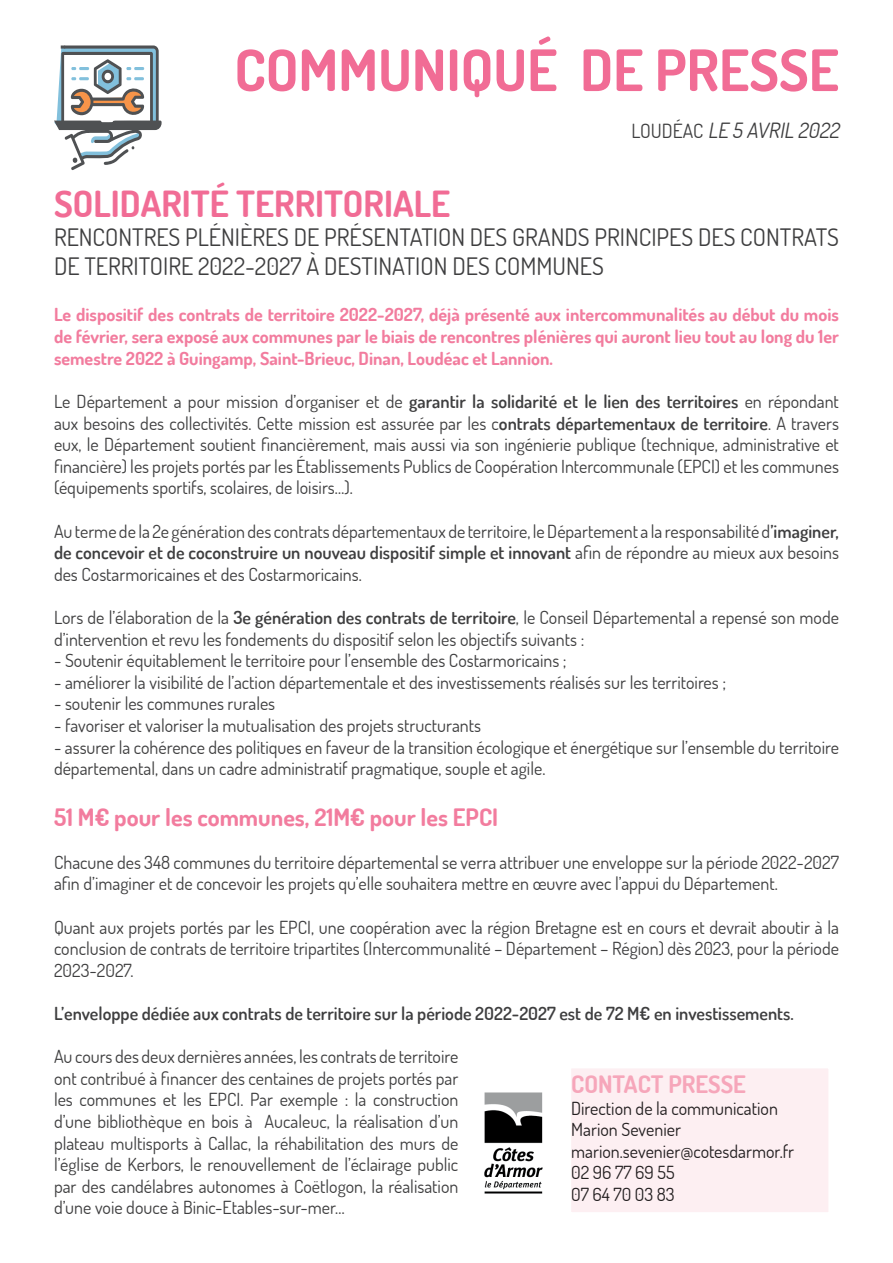
<style>
.page{position:relative;width:893px;height:1263px;background:#fff}
.page>*{position:absolute;margin:0;border:0;box-sizing:border-box;transform-origin:0 0}
.t1{font:700 57px "Terminal Dosis";color:#f16c95}
.t2{font:700 36px "Terminal Dosis";color:#f16c95}
.t3{font:24px/28.8px "Terminal Dosis";color:#3e3e3f}
.t4{font:700 24px "Terminal Dosis";color:#f27c9e}
.t5{font:700 24px "Terminal Dosis";color:#f6a6ba}
.t6{font:italic 21px "Terminal Dosis";color:#3e3e3f}
.t7{font:18px/21.6px "Terminal Dosis";color:#3e3e3f;text-align:justify}
.t8{font:700 18px/21.6px "Terminal Dosis";color:#f27c9e;text-align:justify}
.t9{font:18px "Terminal Dosis";color:#231f20}
.t10{font:600 18px "Terminal Dosis";color:#3e3e3f}
.s1{font-style:normal;font-size:19.5px}
.s2{font-weight:600}
</style>
<div class="page">
<img style="left:484px;top:1092px;width:59px;height:102px">
<div style="left:560px;top:1057px;width:280px;height:166px;background:#fdeff2"></div>
<div style="left:549px;top:1046px;width:302px;height:188px;border:22px solid #fff"></div>
<svg style="left:54px;top:45px;width:108px;height:125px"></svg>
<p class="t1" style="left:234px;top:33px;width:606px">COMMUNIQUÉ DE PRESSE</p>
<p class="t6" style="left:631px;top:116px;width:214px"><span class="s1">L O U D É A C</span> LE 5 AVRIL 2022</p>
<p class="t2" style="left:54px;top:181px;width:398px">SOLIDARITÉ TERRITORIALE</p>
<p class="t3" style="left:54px;top:222px;width:786px">RENCONTRES PLÉNIÈRES DE PRÉSENTATION DES GRANDS PRINCIPES DES CONTRATS<br>DE TERRITOIRE 2022-2027 À DESTINATION DES COMMUNES</p>
<p class="t8" style="left:54px;top:304px;width:786px">Le dispositif des contrats de territoire 2022-2027, déjà présenté aux intercommunalités au début du mois de février, sera exposé aux communes par le biais de rencontres plénières qui auront lieu tout au long du 1er semestre 2022 à Guingamp, Saint-Brieuc, Dinan, Loudéac et Lannion.</p>
<p class="t7" style="left:54px;top:390px;width:786px">Le Département a pour mission d’organiser et de <span class="s2">garantir la solidarité et le lien des territoires</span> en répondant aux besoins des collectivités. Cette mission est assurée par les c<span class="s2">ontrats départementaux de territoire</span>. A travers eux, le Département soutient financièrement, mais aussi via son ingénierie publique (technique, administrative et financière) les projets portés par les Établissements Publics de Coopération Intercommunale (EPCI) et les communes (équipements sportifs, scolaires, de loisirs…).</p>
<p class="t7" style="left:54px;top:520px;width:786px">Au terme de la 2e génération des contrats départementaux de territoire, le Département a la responsabilité d<span class="s2">’imaginer, de concevoir et de coconstruire un nouveau dispositif simple et innovant</span> afin de répondre au mieux aux besoins des Costarmoricaines et des Costarmoricains.</p>
<p class="t7" style="left:54px;top:606px;width:786px">Lors de l’élaboration de la <span class="s2">3e génération des contrats de territoire</span>, le Conseil Départemental a repensé son mode d’intervention et revu les fondements du dispositif selon les objectifs suivants :</p>
<p class="t7" style="left:54px;top:649px;width:514px">- Soutenir équitablement le territoire pour l’ensemble des Costarmoricains ;</p>
<p class="t7" style="left:54px;top:671px;width:674px">- améliorer la visibilité de l’action départementale et des investissements réalisés sur les territoires ;</p>
<p class="t7" style="left:54px;top:692px;width:223px">- soutenir les communes rurales</p>
<p class="t7" style="left:54px;top:714px;width:429px">- favoriser et valoriser la mutualisation des projets structurants</p>
<p class="t7" style="left:54px;top:736px;width:786px">- assurer la cohérence des politiques en faveur de la transition écologique et énergétique sur l’ensemble du territoire départemental, dans un cadre administratif pragmatique, souple et agile.</p>
<p class="t4" style="left:54px;top:801px;width:446px">51 M€ pour les communes, 21M€ pour les EPCI</p>
<p class="t7" style="left:54px;top:851px;width:786px">Chacune des 348 communes du territoire départemental se verra attribuer une enveloppe sur la période 2022-2027 afin d’imaginer et de concevoir les projets qu’elle souhaitera mettre en œuvre avec l’appui du Département.</p>
<p class="t7" style="left:54px;top:916px;width:786px">Quant aux projets portés par les EPCI, une coopération avec la région Bretagne est en cours et devrait aboutir à la conclusion de contrats de territoire tripartites (Intercommunalité – Département – Région) dès 2023, pour la période 2023-2027.</p>
<p class="t10" style="left:54px;top:1002px;width:741px">L’enveloppe dédiée aux contrats de territoire sur la période 2022-2027 est de 72 M€ en investissements.</p>
<p class="t7" style="left:54px;top:1045px;width:406px">Au cours des deux dernières années, les contrats de territoire ont contribué à financer des centaines de projets portés par les communes et les EPCI. Par exemple : la construction d’une bibliothèque en bois à Aucaleuc, la réalisation d’un plateau multisports à Callac, la réhabilitation des murs de l’église de Kerbors, le renouvellement de l’éclairage public par des candélabres autonomes à Coëtlogon, la réalisation d’une voie douce à Binic-Etables-sur-mer…</p>
<p class="t5" style="left:571px;top:1069px;width:176px">CONTACT PRESSE</p>
<p class="t9" style="left:571px;top:1096px;width:208px">Direction de la communication</p>
<p class="t9" style="left:571px;top:1118px;width:111px">Marion Sevenier</p>
<p class="t9" style="left:571px;top:1139px;width:224px">marion.sevenier@cotesdarmor.fr</p>
<p class="t9" style="left:571px;top:1161px;width:105px">02 96 77 69 55</p>
<p class="t9" style="left:571px;top:1183px;width:105px">07 64 70 03 83</p>
</div>
